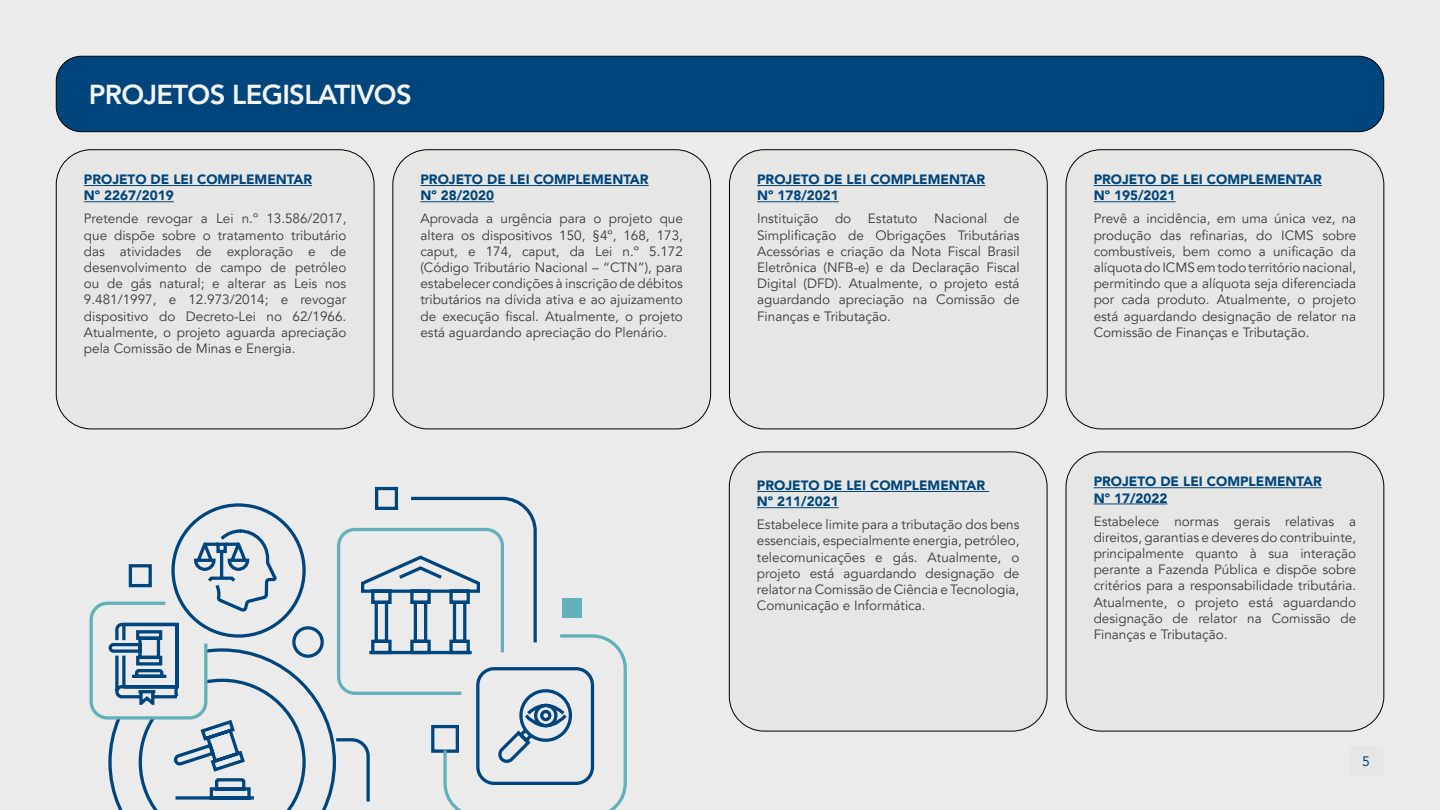
<style>
.page{position:relative;width:1440px;height:810px;background:#ebebeb}
.page>*{position:absolute;margin:0;border:0;box-sizing:border-box;transform-origin:0 0}
.t1{font:800 27.38px "Avenir LT Pro";letter-spacing:-.025em;color:#f5f5f6}
.t2{font:13.65px "Avenir LT Pro";color:#00457c}
.t3{font:13.5px/16.2px "Avenir LT Pro";color:#3d3a35;text-align:justify}
.t4{font:900 13.5px/16.2px "Avenir LT Pro";color:#00457c}
</style>
<div class="page">
<div style="left:1349px;top:745px;width:35px;height:31px;background:#e6e6e6;border-radius:4px"></div>
<div style="left:56px;top:150px;width:318px;height:279px;background:#e6e6e5;border-radius:35px"></div>
<hr style="left:84px;top:185px;width:228px;height:1px;background:#00457c">
<hr style="left:84px;top:201px;width:90px;height:1px;background:#00457c">
<div style="left:393px;top:150px;width:318px;height:279px;background:#e6e6e5;border-radius:35px"></div>
<hr style="left:420px;top:185px;width:229px;height:1px;background:#00457c">
<hr style="left:420px;top:201px;width:74px;height:1px;background:#00457c">
<div style="left:729px;top:150px;width:318px;height:279px;background:#e6e6e5;border-radius:35px"></div>
<div style="left:729px;top:150px;width:318px;height:279px;border:1px solid #000;border-radius:35px"></div>
<hr style="left:757px;top:185px;width:228px;height:1px;background:#00457c">
<hr style="left:757px;top:201px;width:82px;height:1px;background:#00457c">
<div style="left:1066px;top:150px;width:318px;height:279px;background:#e6e6e5;border-radius:35px"></div>
<div style="left:1066px;top:150px;width:318px;height:279px;border:1px solid #000;border-radius:35px"></div>
<hr style="left:1094px;top:185px;width:228px;height:1px;background:#00457c">
<hr style="left:1094px;top:201px;width:81px;height:1px;background:#00457c">
<div style="left:56px;top:56px;width:1328px;height:76px;background:#00457c;border-radius:25px"></div>
<div style="left:56px;top:56px;width:1328px;height:76px;border:1px solid #000;border-radius:25px"></div>
<div style="left:1066px;top:452px;width:318px;height:279px;background:#e6e6e5;border-radius:35px"></div>
<div style="left:1066px;top:452px;width:318px;height:279px;border:1px solid #000;border-radius:35px"></div>
<hr style="left:1094px;top:487px;width:228px;height:1px;background:#00457c">
<hr style="left:1094px;top:504px;width:73px;height:1px;background:#00457c">
<div style="left:729px;top:452px;width:318px;height:279px;background:#e6e6e5;border-radius:35px"></div>
<div style="left:729px;top:452px;width:318px;height:279px;border:1px solid #000;border-radius:35px"></div>
<hr style="left:757px;top:491px;width:232px;height:1px;background:#00457c">
<hr style="left:757px;top:507px;width:82px;height:1px;background:#00457c">
<div style="left:562px;top:598px;width:20px;height:20px;background:#61b0ba"></div>
<svg style="left:89px;top:601px;width:538px;height:209px"></svg>
<svg style="left:107px;top:246px;width:466px;height:564px"></svg>
<p class="t1" style="left:89px;top:78px;width:324px">PROJETOS LEGISLATIVOS</p>
<p class="t4" style="left:84px;top:171px;width:230px">PROJETO DE LEI COMPLEMENTAR<br>Nº 2267/2019</p>
<p class="t3" style="left:84px;top:211px;width:264px">Pretende revogar a Lei n.º 13.586/2017, que dispõe sobre o tratamento tributário das atividades de exploração e de desenvolvimento de campo de petróleo ou de gás natural; e alterar as Leis nos 9.481/1997, e 12.973/2014; e revogar dispositivo do Decreto-Lei no 62/1966.<br>Atualmente, o projeto aguarda apreciação pela Comissão de Minas e Energia.</p>
<p class="t4" style="left:420px;top:171px;width:230px">PROJETO DE LEI COMPLEMENTAR<br>Nº 28/2020</p>
<p class="t3" style="left:420px;top:211px;width:264px">Aprovada a urgência para o projeto que altera os dispositivos 150, §4º, 168, 173, caput, e 174, caput, da Lei n.º 5.172 (Código Tributário Nacional – “CTN”), para estabelecer condições à inscrição de débitos tributários na dívida ativa e ao ajuizamento de execução fiscal. Atualmente, o projeto está aguardando apreciação do Plenário.</p>
<p class="t4" style="left:757px;top:171px;width:230px">PROJETO DE LEI COMPLEMENTAR<br>Nº 178/2021</p>
<p class="t3" style="left:757px;top:211px;width:264px">Instituição do Estatuto Nacional de Simplificação de Obrigações Tributárias Acessórias e criação da Nota Fiscal Brasil Eletrônica (NFB-e) e da Declaração Fiscal Digital (DFD). Atualmente, o projeto está aguardando apreciação na Comissão de Finanças e Tributação.</p>
<p class="t4" style="left:757px;top:477px;width:230px">PROJETO DE LEI COMPLEMENTAR<br>Nº 211/2021</p>
<p class="t3" style="left:757px;top:517px;width:264px">Estabelece limite para a tributação dos bens essenciais, especialmente energia, petróleo, telecomunicações e gás. Atualmente, o projeto está aguardando designação de relator na Comissão de Ciência e Tecnologia, Comunicação e Informática.</p>
<p class="t4" style="left:1094px;top:171px;width:230px">PROJETO DE LEI COMPLEMENTAR<br>Nº 195/2021</p>
<p class="t3" style="left:1094px;top:211px;width:264px">Prevê a incidência, em uma única vez, na produção das refinarias, do ICMS sobre combustíveis, bem como a unificação da alíquota do ICMS em todo território nacional, permitindo que a alíquota seja diferenciada por cada produto. Atualmente, o projeto está aguardando designação de relator na Comissão de Finanças e Tributação.</p>
<p class="t4" style="left:1094px;top:474px;width:230px">PROJETO DE LEI COMPLEMENTAR<br>Nº 17/2022</p>
<p class="t3" style="left:1094px;top:513px;width:264px">Estabelece normas gerais relativas a direitos, garantias e deveres do contribuinte, principalmente quanto à sua interação perante a Fazenda Pública e dispõe sobre critérios para a responsabilidade tributária.<br>Atualmente, o projeto está aguardando designação de relator na Comissão de Finanças e Tributação.</p>
<p class="t2" style="left:1362px;top:753px;width:9px">5</p>
</div>
